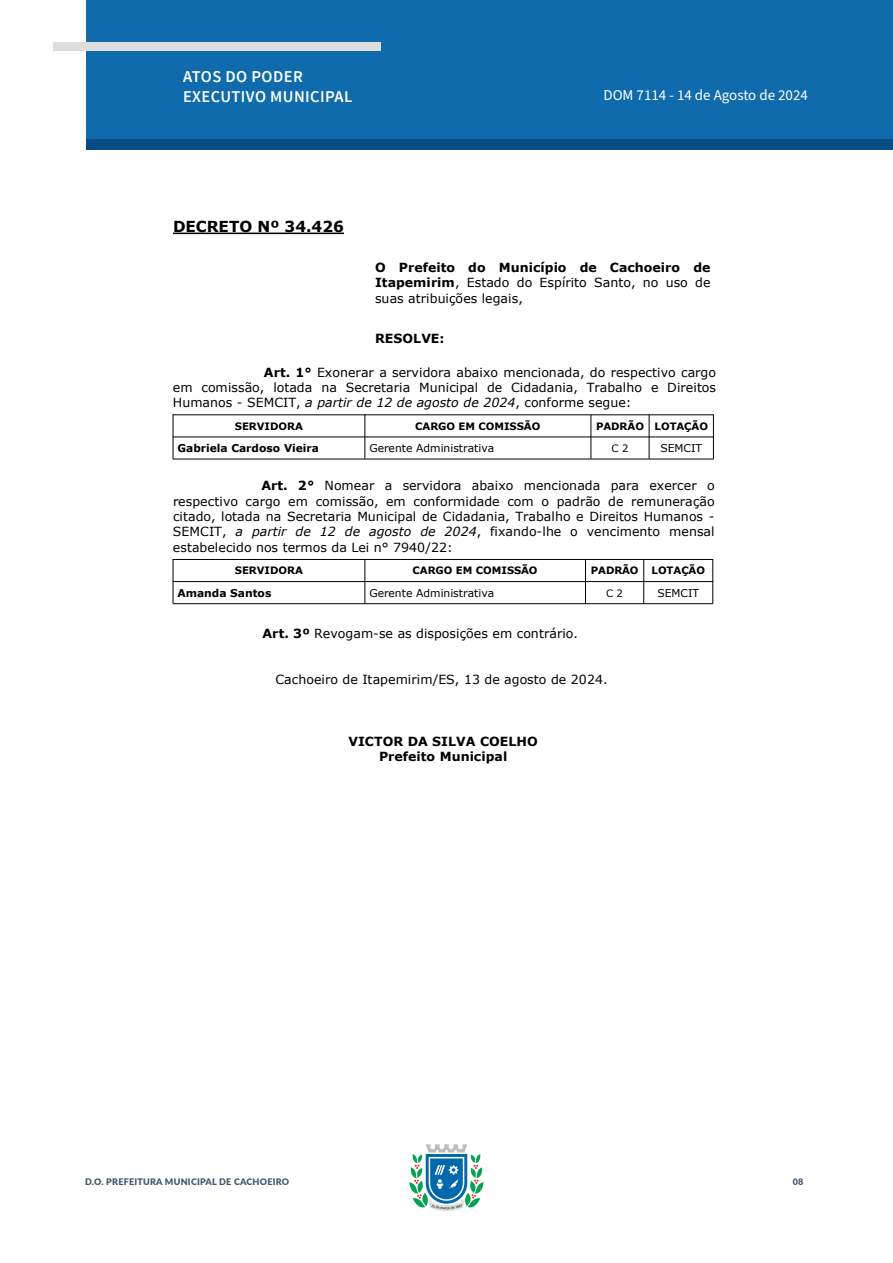
<style>
.page{position:relative;width:893px;height:1263px;background:#fff}
.page>*{position:absolute;margin:0;border:0;box-sizing:border-box;transform-origin:0 0}
.t1{font:600 16.5px/19.8px "Source Sans Pro";letter-spacing:.025em;color:#fff}
.t2{font:700 15.15px "Verdana";color:#000}
.t3{font:15px "Source Sans Pro";color:#fff}
.t4{font:12.6px/15.3px "Verdana";letter-spacing:.005em;color:#000;text-align:justify}
.t5{font:700 12.6px/15.3px "Verdana";color:#000;text-align:center}
.t6{font:10.8px "Verdana";color:#000}
.t7{font:700 10.8px "Verdana";letter-spacing:-.005em;color:#000}
.t8{font:700 10.2px "Verdana";letter-spacing:-.005em;color:#000}
.t9{font:10.2px "Verdana";color:#000}
.t10{font:900 9px "Lato";letter-spacing:.025em;color:#405970}
.s1{font-weight:700}
.s2{font-style:italic}
</style>
<div class="page">
<svg style="left:409px;top:1144px;width:75px;height:67px"></svg>
<div style="left:86px;top:0;width:807px;height:140px;background:#0f6bab"></div>
<div style="left:87px;top:140px;width:806px;height:10px;background:#084c86"></div>
<div style="left:53px;top:42px;width:328px;height:9px;background:#ddd"></div>
<hr style="left:173px;top:233px;width:171px;height:1px;background:#000">
<hr style="left:173px;top:414px;width:541px;height:1px;background:#000">
<hr style="left:173px;top:437px;width:541px;height:1px;background:#000">
<hr style="left:173px;top:459px;width:541px;height:1px;background:#000">
<hr style="left:173px;top:414px;width:1px;height:45px;background:#000">
<hr style="left:365px;top:414px;width:1px;height:45px;background:#000">
<hr style="left:591px;top:414px;width:1px;height:45px;background:#000">
<hr style="left:649px;top:414px;width:1px;height:45px;background:#000">
<hr style="left:713px;top:414px;width:1px;height:45px;background:#000">
<hr style="left:173px;top:559px;width:540px;height:1px;background:#000">
<hr style="left:173px;top:581px;width:540px;height:1px;background:#000">
<hr style="left:173px;top:603px;width:540px;height:1px;background:#000">
<hr style="left:173px;top:559px;width:1px;height:44px;background:#000">
<hr style="left:365px;top:559px;width:1px;height:44px;background:#000">
<hr style="left:585px;top:559px;width:1px;height:44px;background:#000">
<hr style="left:643px;top:559px;width:1px;height:44px;background:#000">
<hr style="left:712px;top:559px;width:1px;height:44px;background:#000">
<h1 class="t1" style="left:183px;top:67px;width:171px">ATOS DO PODER<br>EXECUTIVO MUNICIPAL</h1>
<p class="t2" style="left:173px;top:215px;width:172px">DECRETO Nº 34.426</p>
<p class="t3" style="left:603px;top:85px;width:206px">DOM 7114 - 14 de Agosto de 2024</p>
<p class="t4" style="left:375px;top:260px;width:337px"><span class="s1">O Prefeito do Município de Cachoeiro de Itapemirim</span>, Estado do Espírito Santo, no uso de suas atribuições legais,</p>
<p class="t5" style="left:375px;top:330px;width:71px">RESOLVE:</p>
<p class="t4" style="left:173px;top:364px;width:545px;text-indent:91px"><span class="s1">Art. 1°</span> Exonerar a servidora abaixo mencionada, do respectivo cargo em comissão, lotada na Secretaria Municipal de Cidadania, Trabalho e Direitos Humanos - SEMCIT, <span class="s2">a partir de 12 de agosto de 2024</span>, conforme segue:</p>
<p class="t8" style="left:235px;top:419px;width:70px">SERVIDORA</p>
<p class="t8" style="left:415px;top:419px;width:127px">CARGO EM COMISSÃO</p>
<p class="t8" style="left:596px;top:419px;width:114px">PADRÃO LOTAÇÃO</p>
<p class="t7" style="left:177px;top:441px;width:143px">Gabriela Cardoso Vieira</p>
<p class="t6" style="left:369px;top:441px;width:126px">Gerente Administrativa</p>
<p class="t9" style="left:611px;top:441px;width:19px">C 2</p>
<p class="t6" style="left:660px;top:441px;width:43px">SEMCIT</p>
<p class="t4" style="left:173px;top:478px;width:543px;text-indent:88px"><span class="s1">Art. 2°</span> Nomear a servidora abaixo mencionada para exercer o respectivo cargo em comissão, em conformidade com o padrão de remuneração citado, lotada na Secretaria Municipal de Cidadania, Trabalho e Direitos Humanos - SEMCIT, <span class="s2">a partir de 12 de agosto de 2024</span>, fixando-lhe o vencimento mensal estabelecido nos termos da Lei n° 7940/22:</p>
<p class="t8" style="left:235px;top:563px;width:70px">SERVIDORA</p>
<p class="t8" style="left:413px;top:563px;width:127px">CARGO EM COMISSÃO</p>
<p class="t8" style="left:591px;top:563px;width:49px">PADRÃO</p>
<p class="t8" style="left:651px;top:563px;width:55px">LOTAÇÃO</p>
<p class="t7" style="left:177px;top:585px;width:95px">Amanda Santos</p>
<p class="t6" style="left:369px;top:585px;width:126px">Gerente Administrativa</p>
<p class="t9" style="left:606px;top:586px;width:18px">C 2</p>
<p class="t6" style="left:657px;top:585px;width:43px">SEMCIT</p>
<p class="t4" style="left:263px;top:626px;width:317px"><span class="s1">Art. 3º</span> Revogam-se as disposições em contrário.</p>
<p class="t4" style="left:275px;top:672px;width:334px">Cachoeiro de Itapemirim/ES, 13 de agosto de 2024.</p>
<p class="t5" style="left:349px;top:733px;width:191px">VICTOR DA SILVA COELHO<br>Prefeito Municipal</p>
<p class="t10" style="left:85px;top:1175px;width:206px">D.O. PREFEITURA MUNICIPAL DE CACHOEIRO</p>
<p class="t10" style="left:793px;top:1175px;width:12px">08</p>
</div>
